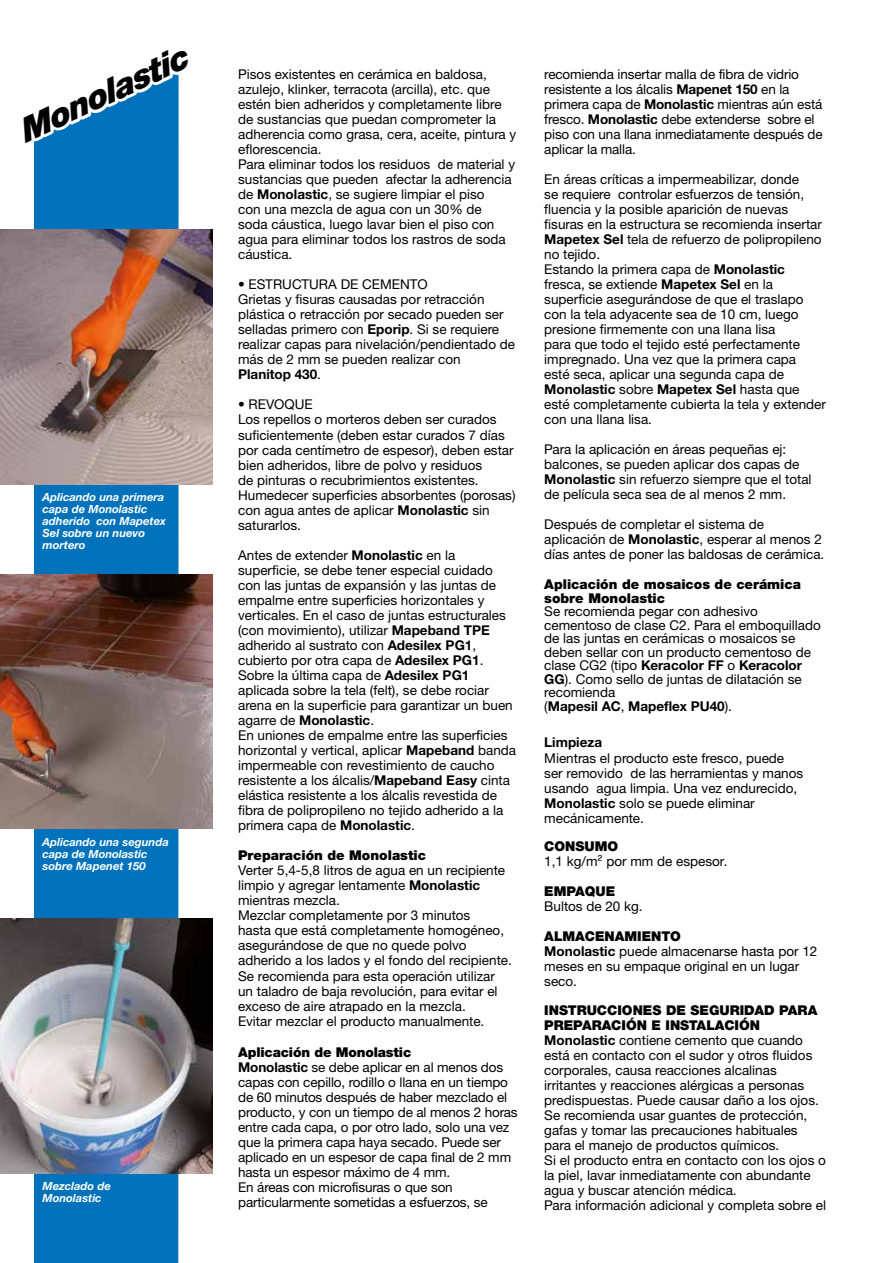
<style>
.page{position:relative;width:893px;height:1263px;background:#fff}
.page>*{position:absolute;margin:0;border:0;box-sizing:border-box;transform-origin:0 0}
.t1{font:italic 900 33.3px "Helvetica Neue LTW1 G";color:#000}
.t2{font:13.5px/15px "Helvetica Neue LTW1 G";color:#000}
.t3{font:900 13.5px/13.5px "Helvetica Neue LTW1 G";color:#000}
.t4{font:700 13.5px "Helvetica Neue LTW1 G";color:#000}
.t5{font:italic 700 11.25px/12px "Helvetica Neue LTW1 G";color:#fff}
.s1{font-weight:700}
.s2{font-weight:900}
</style>
<div class="page">
<div style="left:34px;top:157px;width:145px;height:1106px;background:#0072bb"></div>
<img style="left:0;top:575px;width:213px;height:254px">
<img style="left:0;top:918px;width:213px;height:256px">
<img style="left:0;top:230px;width:213px;height:255px">
<svg style="left:34px;top:73px;width:145px;height:84px"></svg>
<h1 class="t1" style="left:12px;top:114px;width:184px;rotate:-25deg">Monolastic</h1>
<p class="t5" style="left:43px;top:491px;width:125px">Aplicando una primera capa de Monolastic adherido con Mapetex<br>Sel sobre un nuevo mortero</p>
<p class="t5" style="left:43px;top:836px;width:128px">Aplicando una segunda capa de Monolastic sobre Mapenet 150</p>
<p class="t5" style="left:43px;top:1180px;width:70px">Mezclado de<br>Monolastic</p>
<p class="t2" style="left:238px;top:66px;width:280px">Pisos existentes en cerámica en baldosa, azulejo, klinker, terracota (arcilla), etc. que estén bien adheridos y completamente libre de sustancias que puedan comprometer la adherencia como grasa, cera, aceite, pintura y eflorescencia.<br>Para eliminar todos los residuos de material y sustancias que pueden afectar la adherencia de <span class="s1">Monolastic</span>, se sugiere limpiar el piso<br>con una mezcla de agua con un 30% de<br>soda cáustica, luego lavar bien el piso con agua para eliminar todos los rastros de soda cáustica.</p>
<p class="t2" style="left:238px;top:277px;width:278px">• ESTRUCTURA DE CEMENTO<br>Grietas y fisuras causadas por retracción plástica o retracción por secado pueden ser selladas primero con <span class="s1">Eporip</span>. Si se requiere realizar capas para nivelación/pendientado de más de 2 mm se pueden realizar con <span class="s1">Planitop 430</span>.</p>
<p class="t2" style="left:238px;top:397px;width:279px">• REVOQUE<br>Los repellos o morteros deben ser curados suficientemente (deben estar curados 7 días por cada centímetro de espesor), deben estar bien adheridos, libre de polvo y residuos<br>de pinturas o recubrimientos existentes.<br>Humedecer superficies absorbentes (porosas) con agua antes de aplicar <span class="s1">Monolastic</span> sin saturarlos.</p>
<p class="t2" style="left:238px;top:547px;width:280px">Antes de extender <span class="s1">Monolastic</span> en la superficie, se debe tener especial cuidado con las juntas de expansión y las juntas de empalme entre superficies horizontales y verticales. En el caso de juntas estructurales (con movimiento), utilizar <span class="s1">Mapeband TPE </span>adherido al sustrato con <span class="s1">Adesilex PG1</span>, cubierto por otra capa de <span class="s1">Adesilex PG1</span>.<br>Sobre la última capa de <span class="s1">Adesilex PG1 </span>aplicada sobre la tela (felt), se debe rociar arena en la superficie para garantizar un buen agarre de <span class="s1">Monolastic</span>.<br>En uniones de empalme entre las superficies horizontal y vertical, aplicar <span class="s1">Mapeband</span> banda impermeable con revestimiento de caucho resistente a los álcalis/<span class="s1">Mapeband Easy</span> cinta elástica resistente a los álcalis revestida de fibra de polipropileno no tejido adherido a la primera capa de <span class="s1">Monolastic</span>.</p>
<p class="t3" style="left:238px;top:849px;width:189px">Preparación de Monolastic</p>
<p class="t2" style="left:238px;top:863px;width:275px">Verter 5,4-5,8 litros de agua en un recipiente limpio y agregar lentamente <span class="s1">Monolastic </span>mientras mezcla.<br>Mezclar completamente por 3 minutos<br>hasta que está completamente homogéneo, asegurándose de que no quede polvo adherido a los lados y el fondo del recipiente.<br>Se recomienda para esta operación utilizar un taladro de baja revolución, para evitar el exceso de aire atrapado en la mezcla.<br>Evitar mezclar el producto manualmente.</p>
<p class="t2" style="left:238px;top:1045px;width:281px"><span class="s2">Aplicación de Monolastic<br></span><span class="s1">Monolastic</span> se debe aplicar en al menos dos capas con cepillo, rodillo o llana en un tiempo de 60 minutos después de haber mezclado el producto, y con un tiempo de al menos 2 horas entre cada capa, o por otro lado, solo una vez que la primera capa haya secado. Puede ser aplicado en un espesor de capa final de 2 mm hasta un espesor máximo de 4 mm.<br>En áreas con microfisuras o que son particularmente sometidas a esfuerzos, se</p>
<p class="t2" style="left:544px;top:66px;width:280px">recomienda insertar malla de fibra de vidrio resistente a los álcalis <span class="s1">Mapenet 150</span> en la primera capa de <span class="s1">Monolastic</span> mientras aún está fresco. <span class="s1">Monolastic</span> debe extenderse sobre el piso con una llana inmediatamente después de aplicar la malla.</p>
<p class="t2" style="left:544px;top:171px;width:283px">En áreas críticas a impermeabilizar, donde<br>se requiere controlar esfuerzos de tensión, fluencia y la posible aparición de nuevas fisuras en la estructura se recomienda insertar <span class="s1">Mapetex Sel</span> tela de refuerzo de polipropileno no tejido.<br>Estando la primera capa de <span class="s1">Monolastic </span>fresca, se extiende <span class="s1">Mapetex Sel</span> en la superficie asegurándose de que el traslapo con la tela adyacente sea de 10 cm, luego presione firmemente con una llana lisa<br>para que todo el tejido esté perfectamente impregnado. Una vez que la primera capa<br>esté seca, aplicar una segunda capa de <span class="s1">Monolastic</span> sobre <span class="s1">Mapetex Sel</span> hasta que esté completamente cubierta la tela y extender con una llana lisa.</p>
<p class="t2" style="left:544px;top:442px;width:269px">Para la aplicación en áreas pequeñas ej: balcones, se pueden aplicar dos capas de <span class="s1">Monolastic</span> sin refuerzo siempre que el total de película seca sea de al menos 2 mm.</p>
<p class="t2" style="left:544px;top:517px;width:282px">Después de completar el sistema de aplicación de <span class="s1">Monolastic</span>, esperar al menos 2 días antes de poner las baldosas de cerámica.</p>
<p class="t3" style="left:544px;top:578px;width:258px">Aplicación de mosaicos de cerámica sobre Monolastic</p>
<p class="t2" style="left:544px;top:605px;width:278px;line-height:13.5px">Se recomienda pegar con adhesivo cementoso de clase C2. Para el emboquillado de las juntas en cerámicas o mosaicos se deben sellar con un producto cementoso de clase CG2 (tipo <span class="s1">Keracolor FF</span> o <span class="s1">Keracolor GG</span>). Como sello de juntas de dilatación se recomienda<br>(<span class="s1">Mapesil AC</span>, <span class="s1">Mapeflex PU40</span>).</p>
<p class="t4" style="left:544px;top:734px;width:59px">Limpieza</p>
<p class="t2" style="left:544px;top:750px;width:260px">Mientras el producto este fresco, puede ser removido de las herramientas y manos usando agua limpia. Una vez endurecido, <span class="s1">Monolastic</span> solo se puede eliminar mecánicamente.</p>
<p class="t3" style="left:544px;top:839px;width:75px">CONSUMO</p>
<p class="t2" style="left:544px;top:854px;width:185px">1,1 kg/m² por mm de espesor.</p>
<p class="t3" style="left:544px;top:884px;width:72px">EMPAQUE</p>
<p class="t2" style="left:544px;top:899px;width:100px">Bultos de 20 kg.</p>
<p class="t2" style="left:544px;top:929px;width:275px"><span class="s2">ALMACENAMIENTO<br></span><span class="s1">Monolastic</span> puede almacenarse hasta por 12 meses en su empaque original en un lugar seco.</p>
<p class="t2" style="left:544px;top:1002px;width:283px"><span class="s2">INSTRUCCIONES DE SEGURIDAD PARA PREPARACIÓN E INSTALACIÓN </span><span class="s1">Monolastic</span> contiene cemento que cuando está en contacto con el sudor y otros fluidos corporales, causa reacciones alcalinas irritantes y reacciones alérgicas a personas predispuestas. Puede causar daño a los ojos.<br>Se recomienda usar guantes de protección, gafas y tomar las precauciones habituales para el manejo de productos químicos.<br>Si el producto entra en contacto con los ojos o la piel, lavar inmediatamente con abundante agua y buscar atención médica.<br>Para información adicional y completa sobre el</p>
</div>
